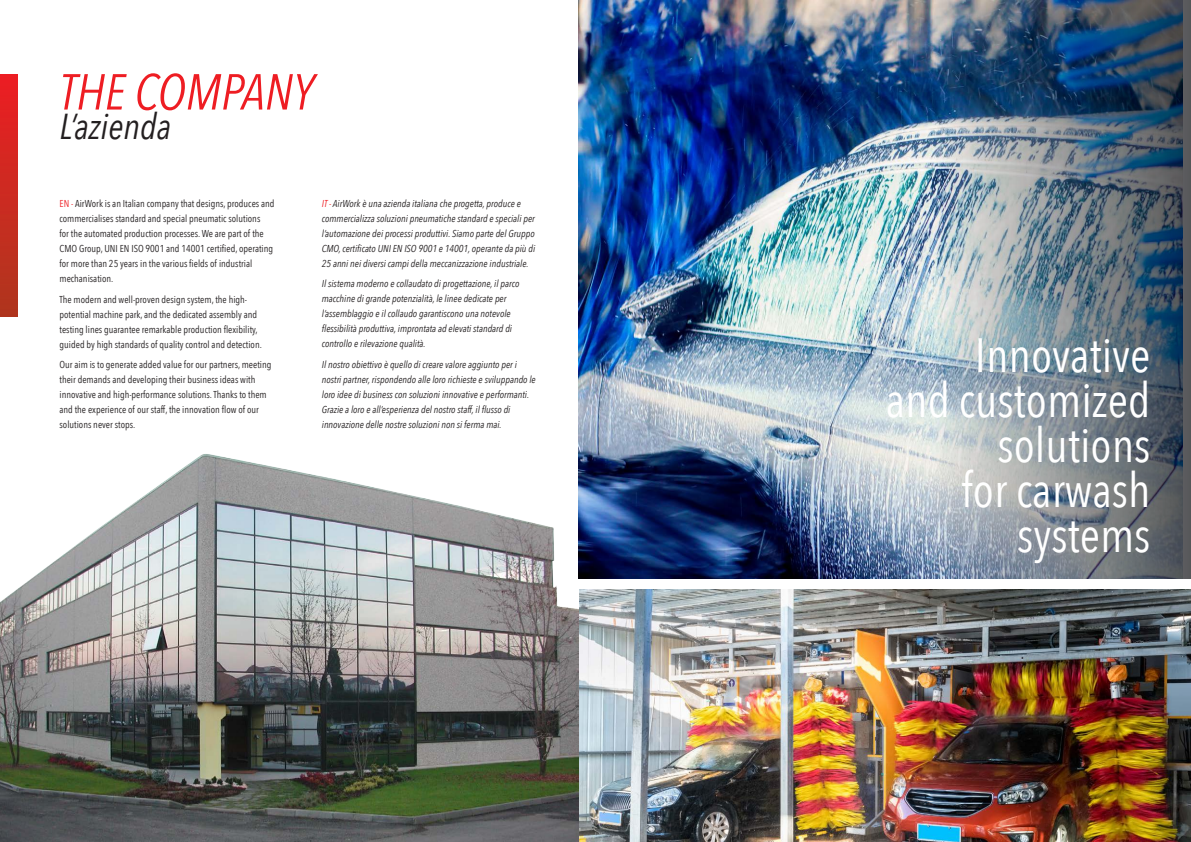
<style>
.page{position:relative;width:1191px;height:842px;background:#fff}
.page>*{position:absolute;margin:0;border:0;box-sizing:border-box;transform-origin:0 0}
.t1{font:italic 50px "Avenir Next Condensed";color:#ee1d23}
.t2{font:48px/45px "Avenir Next Condensed";color:#fff;text-align:right}
.t3{font:italic 36px "Avenir Next Condensed";color:#231f20}
.t4{font:italic 10px/15px "Avenir Next Condensed";color:#231f20}
.t5{font:10px/15px "Avenir Next Condensed";color:#231f20}
.s1{color:#ee1d23}
</style>
<div class="page">
<img style="left:578px;top:0;width:79px;height:578px">
<img style="left:657px;top:0;width:534px;height:578px">
<div style="left:0;top:74px;width:17px;height:242px;background:linear-gradient(to bottom,#ec1e23,#ae361e)"></div>
<img style="left:579px;top:590px;width:612px;height:252px">
<img style="left:0;top:351px;width:579px;height:491px">
<p class="t1" style="left:60px;top:62px;width:256px">THE COMPANY</p>
<p class="t3" style="left:60px;top:105px;width:113px">L’azienda</p>
<p class="t5" style="left:60px;top:196px;width:216px"><span class="s1">EN -</span> AirWork is an Italian company that designs, produces and commercialises standard and special pneumatic solutions<br>for the automated production processes. We are part of the CMO Group, UNI EN ISO 9001 and 14001 certified, operating for more than 25 years in the various fields of industrial mechanisation.</p>
<p class="t5" style="left:60px;top:291px;width:204px">The modern and well-proven design system, the high&shy;potential machine park, and the dedicated assembly and testing lines guarantee remarkable production flexibility, guided by high standards of quality control and detection.</p>
<p class="t5" style="left:60px;top:357px;width:213px">Our aim is to generate added value for our partners, meeting their demands and developing their business ideas with innovative and high-performance solutions. Thanks to them and the experience of our staff, the innovation flow of our solutions never stops.</p>
<p class="t4" style="left:322px;top:196px;width:215px"><span class="s1">IT -</span> AirWork è una azienda italiana che progetta, produce e commercializza soluzioni pneumatiche standard e speciali per l’automazione dei processi produttivi. Siamo parte del Gruppo CMO, certificato UNI EN ISO 9001 e 14001, operante da più di 25 anni nei diversi campi della meccanizzazione industriale.</p>
<p class="t4" style="left:322px;top:276px;width:199px">Il sistema moderno e collaudato di progettazione, il parco macchine di grande potenzialità, le linee dedicate per l’assemblaggio e il collaudo garantiscono una notevole flessibilità produttiva, improntata ad elevati standard di controllo e rilevazione qualità.</p>
<p class="t4" style="left:322px;top:357px;width:215px">Il nostro obiettivo è quello di creare valore aggiunto per i nostri partner, rispondendo alle loro richieste e sviluppando le loro idee di business con soluzioni innovative e performanti.<br>Grazie a loro e all’esperienza del nostro staff, il flusso di innovazione delle nostre soluzioni non si ferma mai.</p>
<p class="t2" style="left:975px;top:330px;width:177px">Innovative</p>
<p class="t2" style="left:885px;top:375px;width:266px">and customized solutions<br>for carwash systems</p>
</div>
